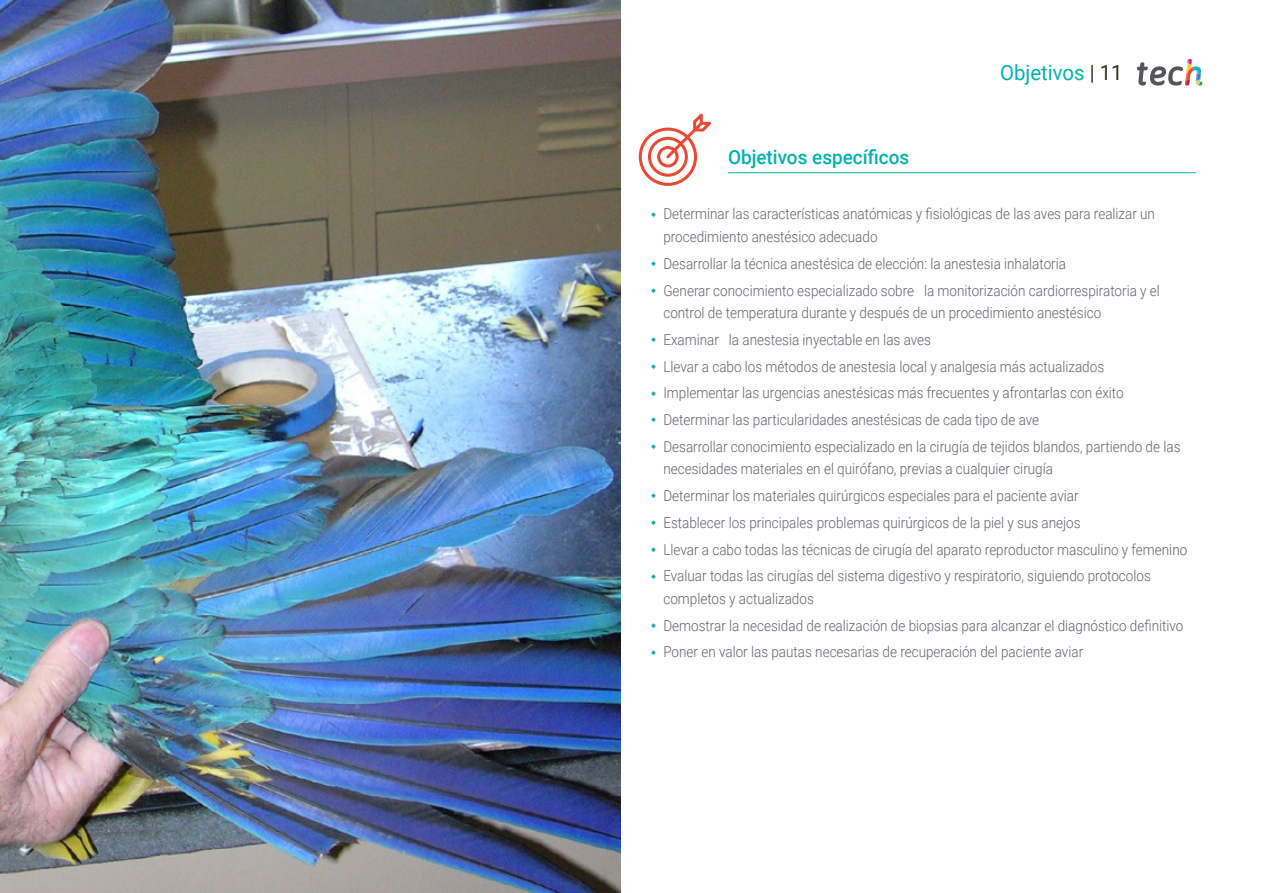
<style>
.page{position:relative;width:1263px;height:893px;background:#fff}
.page>*{position:absolute;margin:0;border:0;box-sizing:border-box;transform-origin:0 0}
.t1{font:21px "Roboto";color:#00b2af}
.t2{font:500 19.5px "Roboto";color:#00b2af}
.t3{font:300 15px/26.7px "Roboto";color:#61646a;scale:.9 1}
.s1{color:#312e20}
</style>
<div class="page">
<hr style="left:728px;top:172px;width:468px;height:1px;background:#00b2af">
<svg style="left:639px;top:113px;width:72px;height:73px"></svg>
<img style="left:0;top:0;width:621px;height:893px">
<svg style="left:1137px;top:59px;width:65px;height:27px"></svg>
<h2 class="t2" style="left:728px;top:144px;width:183px">Objetivos específicos</h2>
<h1 class="t1" style="left:1000px;top:57px;width:124px">Objetivos <span class="s1">| 11</span></h1>
<p class="t3" style="left:663px;top:202px;width:548px;line-height:22.5px">Determinar las características anatómicas y fisiológicas de las aves para realizar un procedimiento anestésico adecuado</p>
<p class="t3" style="left:663px;top:249px;width:553px">Desarrollar la técnica anestésica de elección: la anestesia inhalatoria<br>Generar conocimiento especializado sobre la monitorización cardiorrespiratoria y el</p>
<p class="t3" style="left:663px;top:299px;width:576px">control de temperatura durante y después de un procedimiento anestésico<br>Examinar la anestesia inyectable en las aves<br>Llevar a cabo los métodos de anestesia local y analgesia más actualizados Implementar las urgencias anestésicas más frecuentes y afrontarlas con éxito Determinar las particularidades anestésicas de cada tipo de ave<br>Desarrollar conocimiento especializado en la cirugía de tejidos blandos, partiendo de las</p>
<p class="t3" style="left:663px;top:455px;width:584px">necesidades materiales en el quirófano, previas a cualquier cirugía<br>Determinar los materiales quirúrgicos especiales para el paciente aviar<br>Establecer los principales problemas quirúrgicos de la piel y sus anejos<br>Llevar a cabo todas las técnicas de cirugía del aparato reproductor masculino y femenino Evaluar todas las cirugías del sistema digestivo y respiratorio, siguiendo protocolos</p>
<p class="t3" style="left:663px;top:585px;width:579px">completos y actualizados<br>Demostrar la necesidad de realización de biopsias para alcanzar el diagnóstico definitivo<br>Poner en valor las pautas necesarias de recuperación del paciente aviar</p>
</div>
